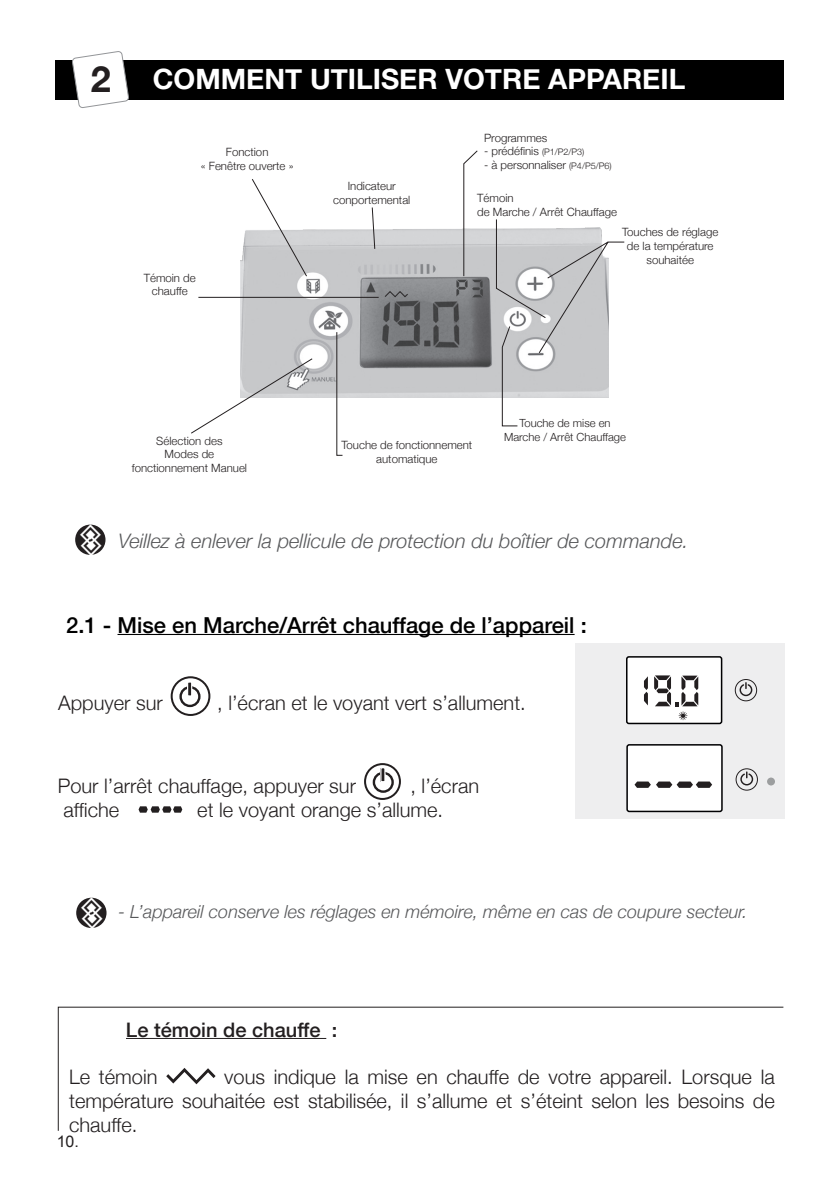
<style>
.page{position:relative;width:840px;height:1191px;background:#fff}
.page>*{position:absolute;margin:0;border:0;box-sizing:border-box;transform-origin:0 0}
.t1{font:700 36px "Helvetica Neue";color:#231f20}
.t2{font:700 28px "Helvetica Neue";color:#fff}
.t3{font:500 22px "Helvetica Neue";color:#000}
.t4{font:300 20px/24px "Helvetica Neue";color:#231f20;text-align:justify}
.t5{font:italic 300 20px "Helvetica Neue";color:#57585a}
.t6{font:500 20px "Helvetica Neue";color:#231f20}
.t7{font:italic 300 18px "Helvetica Neue";color:#57585a}
.t8{font:16px "Arial";color:#231f20}
.t9{font:12px "Myriad Pro";color:#231f20}
.t10{font:300 11.4px/13.6px "Helvetica Neue";color:#231f20;text-align:center}
.t11{font:300 11.2px "Helvetica Neue";color:#231f20}
.s1{font-size:9px}
</style>
<div class="page">
<div style="left:76px;top:897px;width:30px;height:31px;background:#231f20;border-radius:50%"></div>
<div style="left:55px;top:60px;width:728px;height:39px;background:#000"></div>
<svg style="left:72px;top:51px;width:57px;height:57px"></svg>
<img style="left:240px;top:228px;width:255px;height:169px">
<svg style="left:383px;top:290px;width:26px;height:8px"></svg>
<svg style="left:191px;top:357px;width:122px;height:77px"></svg>
<svg style="left:371px;top:207px;width:4px;height:43px"></svg>
<svg style="left:462px;top:150px;width:16px;height:127px"></svg>
<svg style="left:251px;top:179px;width:57px;height:98px"></svg>
<hr style="left:198px;top:297px;width:180px;height:1px;background:#231f20">
<svg style="left:335px;top:331px;width:8px;height:125px"></svg>
<div style="left:281px;top:310px;width:14px;height:15px;background:#c7c8ca;border-radius:50%"></div>
<svg style="left:495px;top:219px;width:129px;height:208px"></svg>
<hr style="left:117px;top:634px;width:457px;height:1px;background:#000">
<div style="left:179px;top:686px;width:21px;height:21px;border:2px solid #231f20;border-radius:50%"></div>
<hr style="left:187px;top:682px;width:4px;height:14px;background:#231f20">
<div style="left:187px;top:681px;width:5px;height:15px;border:1px solid #fff"></div>
<div style="left:170px;top:676px;width:40px;height:40px;border:2px solid #231f20;border-radius:50%"></div>
<svg style="left:57px;top:1006px;width:727px;height:125px"></svg>
<div style="left:75px;top:524px;width:30px;height:31px;background:#231f20;border-radius:50%"></div>
<div style="left:371px;top:370px;width:104px;height:17px;background:#c7c8ca"></div>
<div style="left:575px;top:643px;width:209px;height:176px;background:#eeeeef"></div>
<svg style="left:739px;top:682px;width:13px;height:14px"></svg>
<div style="left:734px;top:679px;width:22px;height:22px;border:1px solid #231f20;border-radius:50%"></div>
<div style="left:626px;top:657px;width:95px;height:66px;background:#fff;border-radius:2px"></div>
<div style="left:625px;top:656px;width:97px;height:68px;border:2px solid #000002;border-radius:2px"></div>
<svg style="left:644px;top:677px;width:3px;height:28px"></svg>
<svg style="left:654px;top:675px;width:44px;height:45px"></svg>
<div style="left:626px;top:745px;width:95px;height:66px;background:#fff;border-radius:2px"></div>
<div style="left:626px;top:744px;width:96px;height:68px;border:2px solid #000002;border-radius:2px"></div>
<svg style="left:740px;top:771px;width:12px;height:14px"></svg>
<div style="left:735px;top:768px;width:22px;height:22px;border:1px solid #231f20;border-radius:50%"></div>
<svg style="left:766px;top:777px;width:8px;height:8px"></svg>
<svg style="left:634px;top:781px;width:77px;height:7px"></svg>
<div style="left:372px;top:771px;width:21px;height:22px;border:2px solid #231f20;border-radius:50%"></div>
<div style="left:380px;top:767px;width:5px;height:14px;background:#231f20"></div>
<div style="left:380px;top:767px;width:5px;height:15px;border:1px solid #fff"></div>
<div style="left:364px;top:763px;width:37px;height:37px;border:2px solid #231f20;border-radius:50%"></div>
<svg style="left:138px;top:806px;width:44px;height:6px"></svg>
<svg style="left:81px;top:897px;width:21px;height:31px"></svg>
<svg style="left:80px;top:524px;width:21px;height:31px"></svg>
<p class="t1" style="left:91px;top:57px;width:22px">2</p>
<p class="t2" style="left:153px;top:62px;width:533px">COMMENT UTILISER VOTRE APPAREIL</p>
<p class="t10" style="left:226px;top:145px;width:44px">Fonction</p>
<p class="t10" style="left:201px;top:158px;width:94px">« Fenêtre ouverte »</p>
<p class="t10" style="left:144px;top:271px;width:54px">Témoin de</p>
<p class="t10" style="left:152px;top:284px;width:37px">chauffe</p>
<p class="t10" style="left:347px;top:179px;width:50px">Indicateur</p>
<p class="t10" style="left:333px;top:193px;width:79px">conportemental</p>
<p class="t10" style="left:484px;top:131px;width:65px">Programmes</p>
<p class="t10" style="left:484px;top:144px;width:102px">- prédéfinis <span class="s1">(P1/P2/P3)</span></p>
<p class="t10" style="left:484px;top:158px;width:129px">- à personnaliser <span class="s1">(P4/P5/P6)</span></p>
<p class="t10" style="left:477px;top:191px;width:38px">Témoin</p>
<p class="t10" style="left:477px;top:205px;width:141px">de Marche / Arrêt Chauffage</p>
<p class="t10" style="left:621px;top:225px;width:97px">Touches de réglage de la température souhaitée</p>
<p class="t10" style="left:156px;top:433px;width:68px">Sélection des</p>
<p class="t10" style="left:164px;top:447px;width:51px">Modes de</p>
<p class="t10" style="left:132px;top:461px;width:117px">fonctionnement Manuel</p>
<p class="t10" style="left:341px;top:438px;width:132px">Touche de fonctionnement automatique</p>
<p class="t11" style="left:519px;top:416px;width:92px">Touche de mise en</p>
<p class="t11" style="left:504px;top:430px;width:123px">Marche / Arrêt Chauffage</p>
<p class="t5" style="left:118px;top:529px;width:571px">Veillez à enlever la pellicule de protection du boîtier de commande.</p>
<p class="t3" style="left:66px;top:612px;width:522px">2.1 - Mise en Marche/Arrêt chauffage de l’appareil :</p>
<p class="t4" style="left:58px;top:690px;width:106px">Appuyer sur</p>
<p class="t4" style="left:217px;top:690px;width:310px">, l’écran et le voyant vert s’allument.</p>
<p class="t4" style="left:58px;top:773px;width:299px">Pour l’arrêt chauffage, appuyer sur</p>
<p class="t4" style="left:410px;top:773px;width:70px">, l’écran</p>
<p class="t4" style="left:63px;top:797px;width:57px">affiche</p>
<p class="t4" style="left:197px;top:797px;width:247px">et le voyant orange s’allume.</p>
<p class="t7" style="left:118px;top:900px;width:630px">- L’appareil conserve les réglages en mémoire, même en cas de coupure secteur.</p>
<p class="t6" style="left:126px;top:1017px;width:213px">Le témoin de chauffe :</p>
<p class="t4" style="left:69px;top:1064px;width:90px">Le témoin</p>
<p class="t4" style="left:69px;top:1064px;width:706px;text-indent:155px">vous indique la mise en chauffe de votre appareil. Lorsque la température souhaitée est stabilisée, il s’allume et s’éteint selon les besoins de chauffe.</p>
<p class="t9" style="left:581px;top:1097px;width:31px">Mode</p>
<h3 class="t8" style="left:57px;top:1131px;width:24px">10.</h3>
</div>
